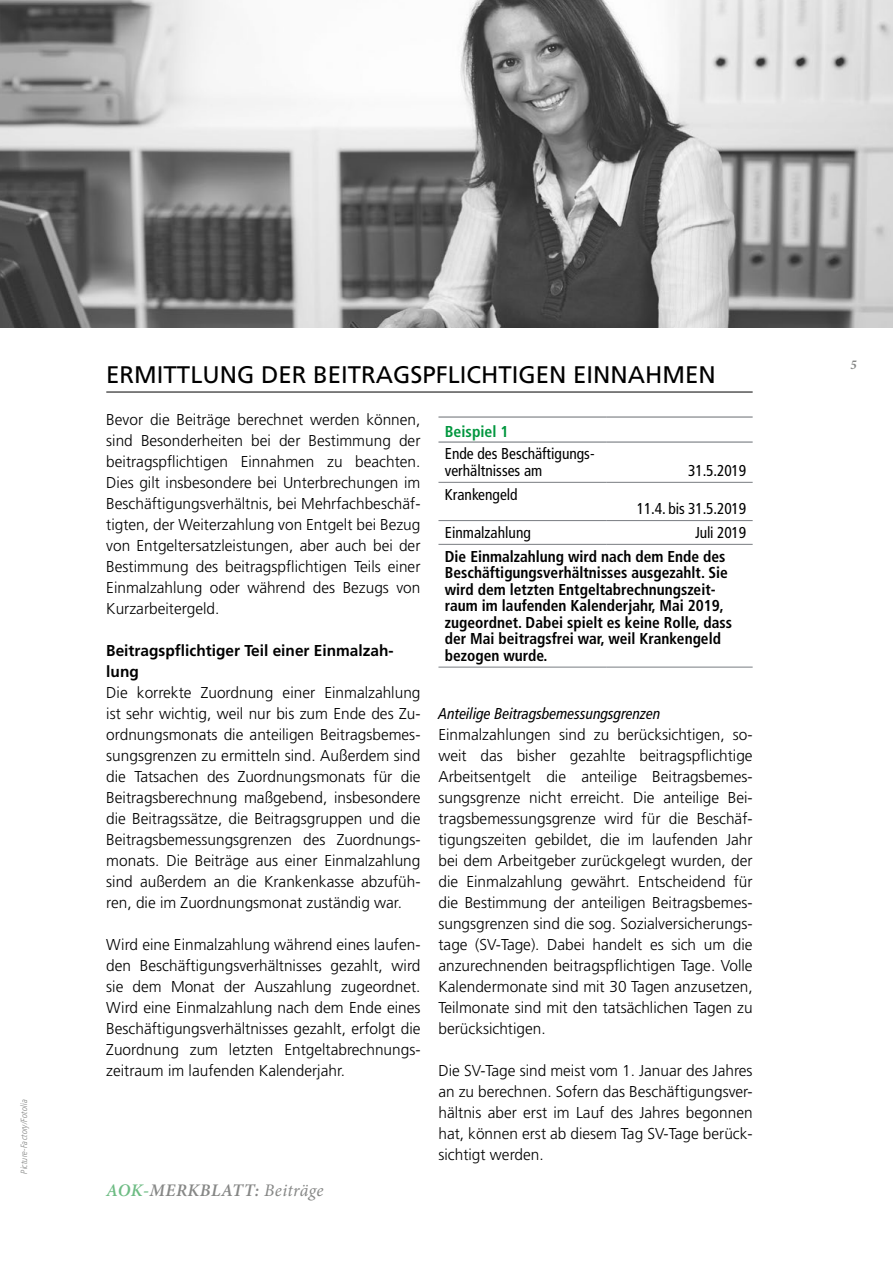
<style>
.page{position:relative;width:893px;height:1263px;background:#fff}
.page>*{position:absolute;margin:0;border:0;box-sizing:border-box;transform-origin:0 0}
.t1{font:24px "Frutiger LT Pro";color:#000}
.t2{font:italic 600 17.7px "Minion Pro";letter-spacing:.025em;color:#868786}
.t3{font:300 15.75px/21px "Frutiger LT Pro";color:#000;text-align:justify}
.t4{font:700 condensed 15.75px/16.5px "Frutiger LT Pro";color:#000}
.t5{font:condensed 15.75px/16.5px "Frutiger LT Pro";color:#000}
.t6{font:700 15.75px/21px "Frutiger LT Pro";color:#000}
.t7{font:italic condensed 15.75px "Frutiger LT Pro";color:#000}
.t8{font:700 condensed 15.75px "Frutiger LT Pro";color:#00963e}
.t9{font:italic 700 condensed 13.5px "Minion Pro";color:#868786}
.t10{font:italic 300 condensed 9px "Frutiger LT Pro";letter-spacing:.005em;color:#868786}
.s1{color:#6ebc84}
.s2{font-weight:400}
</style>
<div class="page">
<hr style="left:106px;top:392px;width:647px;height:1px;background:#000">
<hr style="left:607px;top:441px;width:146px;height:2px;background:#787c81">
<hr style="left:438px;top:416px;width:169px;height:2px;background:#787c81">
<hr style="left:607px;top:416px;width:146px;height:2px;background:#787c81">
<hr style="left:607px;top:520px;width:146px;height:1px;background:#787c81">
<hr style="left:607px;top:482px;width:146px;height:1px;background:#787c81">
<hr style="left:438px;top:441px;width:169px;height:2px;background:#787c81">
<hr style="left:438px;top:482px;width:169px;height:1px;background:#787c81">
<hr style="left:438px;top:520px;width:169px;height:1px;background:#787c81">
<hr style="left:438px;top:544px;width:169px;height:1px;background:#787c81">
<hr style="left:607px;top:544px;width:146px;height:1px;background:#787c81">
<hr style="left:438px;top:667px;width:169px;height:1px;background:#787c81">
<hr style="left:607px;top:667px;width:146px;height:1px;background:#787c81">
<img style="left:0;top:0;width:893px;height:327px">
<p class="t10" style="left:19px;top:1174px;width:76px;rotate:-90deg">Picture-Factory/Fotolia</p>
<h1 class="t1" style="left:106px;top:361px;width:611px">ERMITTLUNG DER BEITRAGSPFLICHTIGEN EINNAHMEN</h1>
<p class="t3" style="left:106px;top:409px;width:316px">Bevor die Beiträge berechnet werden können, sind Besonderheiten bei der Bestimmung der beitragspflichtigen Einnahmen zu beachten.<br>Dies gilt insbesondere bei Unterbrechungen im Beschäftigungsverhältnis, bei Mehrfachbeschäf&shy;tigten, der Weiterzahlung von Entgelt bei Bezug von Entgeltersatzleistungen, aber auch bei der Bestimmung des beitragspflichtigen Teils einer Einmalzahlung oder während des Bezugs von Kurzarbeitergeld.</p>
<p class="t6" style="left:106px;top:640px;width:289px">Beitragspflichtiger Teil einer Einmalzah&shy;lung</p>
<p class="t3" style="left:106px;top:682px;width:316px">Die korrekte Zuordnung einer Einmalzahlung ist sehr wichtig, weil nur bis zum Ende des Zu&shy;ordnungsmonats die anteiligen Beitragsbemes&shy;sungsgrenzen zu ermitteln sind. Außerdem sind die Tatsachen des Zuordnungsmonats für die Beitragsberechnung maßgebend, insbesondere die Beitragssätze, die Beitragsgruppen und die Beitragsbemessungsgrenzen des Zuordnungs&shy;monats. Die Beiträge aus einer Einmalzahlung sind außerdem an die Krankenkasse abzufüh&shy;ren, die im Zuordnungsmonat zuständig war.</p>
<p class="t3" style="left:106px;top:934px;width:316px">Wird eine Einmalzahlung während eines laufen&shy;den Beschäftigungsverhältnisses gezahlt, wird sie dem Monat der Auszahlung zugeordnet.<br>Wird eine Einmalzahlung nach dem Ende eines Beschäftigungsverhältnisses gezahlt, erfolgt die Zuordnung zum letzten Entgeltabrechnungs&shy;zeitraum im laufenden Kalenderjahr.</p>
<p class="t8" style="left:445px;top:422px;width:65px">Beispiel 1</p>
<p class="t5" style="left:445px;top:446px;width:151px">Ende des Beschäftigungs&shy;verhältnisses am</p>
<p class="t5" style="left:688px;top:462px;width:60px">31.5.2019</p>
<p class="t5" style="left:445px;top:486px;width:74px">Krankengeld</p>
<p class="t5" style="left:637px;top:501px;width:111px">11.4. bis 31.5.2019</p>
<p class="t5" style="left:445px;top:524px;width:88px">Einmalzahlung</p>
<p class="t5" style="left:695px;top:524px;width:53px">Juli 2019</p>
<p class="t4" style="left:445px;top:548px;width:289px">Die Einmalzahlung wird nach dem Ende des Beschäftigungsverhältnisses ausgezahlt. Sie wird dem letzten Entgeltabrechnungszeit&shy;raum im laufenden Kalenderjahr, Mai 2019, zugeordnet. Dabei spielt es keine Rolle, dass der Mai beitragsfrei war, weil Krankengeld bezogen wurde.</p>
<p class="t7" style="left:438px;top:705px;width:223px">Anteilige Beitragsbemessungsgrenzen</p>
<p class="t3" style="left:438px;top:724px;width:316px">Einmalzahlungen sind zu berücksichtigen, so&shy;weit das bisher gezahlte beitragspflichtige Arbeitsentgelt die anteilige Beitragsbemes&shy;sungsgrenze nicht erreicht. Die anteilige Bei&shy;tragsbemessungsgrenze wird für die Beschäf&shy;tigungszeiten gebildet, die im laufenden Jahr bei dem Arbeitgeber zurückgelegt wurden, der die Einmalzahlung gewährt. Entscheidend für die Bestimmung der anteiligen Beitragsbemes&shy;sungsgrenzen sind die sog. Sozialversicherungs&shy;tage (SV-Tage). Dabei handelt es sich um die anzurechnenden beitragspflichtigen Tage. Volle Kalendermonate sind mit 30 Tagen anzusetzen, Teilmonate sind mit den tatsächlichen Tagen zu berücksichtigen.</p>
<p class="t3" style="left:438px;top:1060px;width:316px">Die SV-Tage sind meist vom 1. Januar des Jahres an zu berechnen. Sofern das Beschäftigungsver&shy;hältnis aber erst im Lauf des Jahres begonnen hat, können erst ab diesem Tag SV-Tage berück&shy;sichtigt werden.</p>
<p class="t2" style="left:106px;top:1178px;width:219px"><span class="s1">AOK-</span>MERKBLATT: <span class="s2">Beiträge</span></p>
<p class="t9" style="left:850px;top:355px;width:8px">5</p>
</div>
